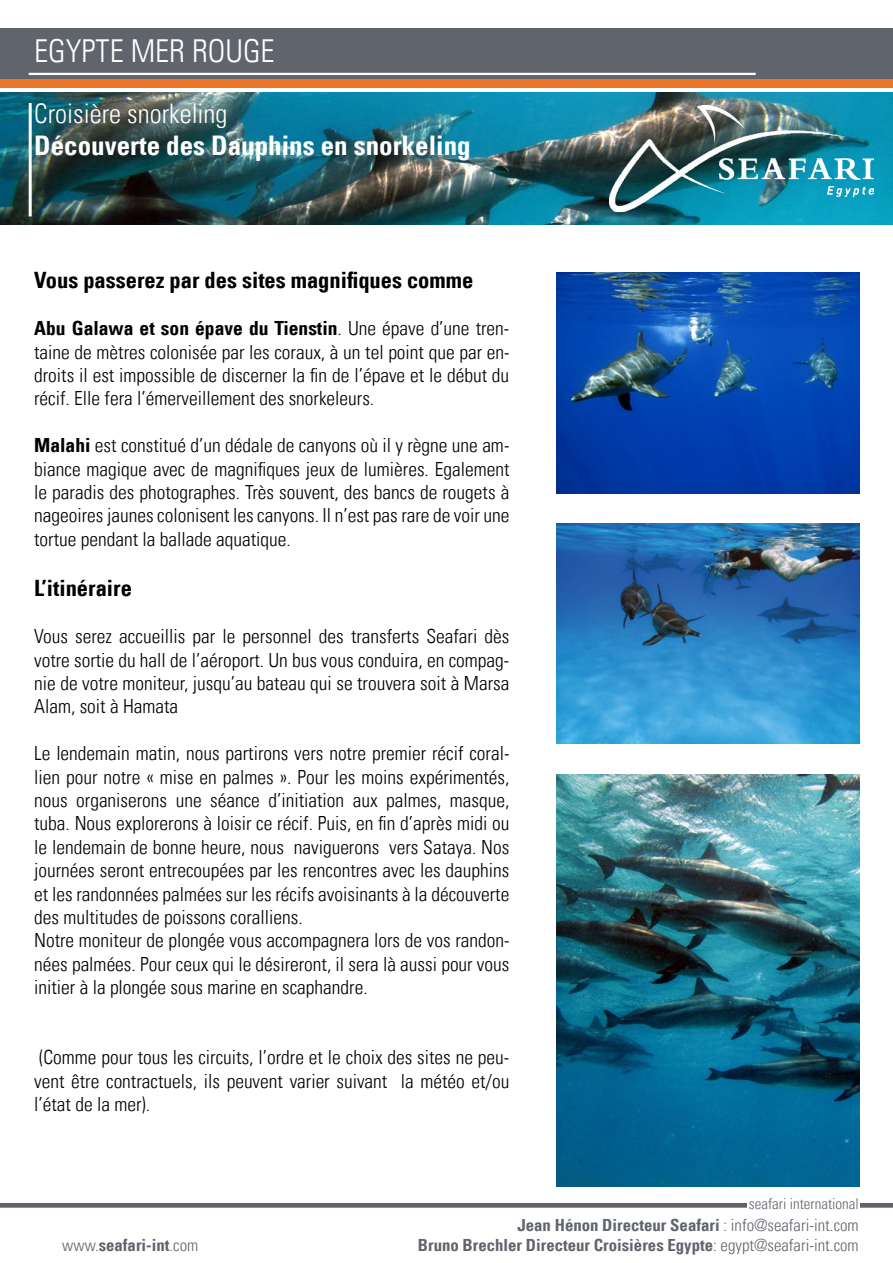
<style>
.page{position:relative;width:893px;height:1263px;background:#fff}
.page>*{position:absolute;margin:0;border:0;box-sizing:border-box;transform-origin:0 0}
.t1{font:300 condensed 31.65px "Univers LT";color:#fff}
.t2{font:700 condensed 27px "Univers LT";color:#fff}
.t3{font:300 condensed 27px "Univers LT";color:#fff}
.t4{font:700 condensed 22.5px "Univers LT";color:#000}
.t5{font:300 condensed 19.5px/23.4px "Univers LT";color:#000;text-align:justify}
.t6{font:700 condensed 16.8px/20.1px "Univers LT";color:#60656d;text-align:right}
.t7{font:300 condensed 15px "Univers LT";color:#60656d}
.s1{font-weight:700}
.s2{font-weight:300}
</style>
<div class="page">
<hr style="left:0;top:1205px;width:747px;height:3px;background:#ec7629">
<hr style="left:0;top:1203px;width:747px;height:3px;background:#60656d">
<img style="left:557px;top:523px;width:303px;height:221px">
<img style="left:557px;top:272px;width:303px;height:221px">
<img style="left:557px;top:774px;width:303px;height:412px">
<hr style="left:861px;top:1205px;width:32px;height:3px;background:#ec7629">
<hr style="left:861px;top:1203px;width:32px;height:3px;background:#60656d">
<div style="left:0;top:28px;width:893px;height:52px;background:#60656d"></div>
<img style="left:0;top:93px;width:893px;height:132px">
<hr style="left:29px;top:103px;width:3px;height:113px;background:#fff">
<div style="left:0;top:80px;width:893px;height:8px;background:#ec7629"></div>
<img style="left:610px;top:106px;width:263px;height:106px">
<hr style="left:29px;top:73px;width:727px;height:2px;background:#fff">
<h1 class="t1" style="left:34px;top:31px;width:242px">EGYPTE MER ROUGE</h1>
<h2 class="t3" style="left:34px;top:97px;width:195px">Croisière snorkeling</h2>
<h2 class="t2" style="left:34px;top:129px;width:438px">Découverte des Dauphins en snorkeling</h2>
<p class="t4" style="left:34px;top:267px;width:441px">Vous passerez par des sites magnifiques comme</p>
<p class="t5" style="left:34px;top:317px;width:477px"><span class="s1">Abu Galawa et son épave du Tienstin</span>. Une épave d’une tren&shy;taine de mètres colonisée par les coraux, à un tel point que par en&shy;droits il est impossible de discerner la fin de l’épave et le début du récif. Elle fera l’émerveillement des snorkeleurs.</p>
<p class="t5" style="left:34px;top:434px;width:477px"><span class="s1">Malahi</span> est constitué d’un dédale de canyons où il y règne une am&shy;biance magique avec de magnifiques jeux de lumières. Egalement le paradis des photographes. Très souvent, des bancs de rougets à nageoires jaunes colonisent les canyons. Il n’est pas rare de voir une tortue pendant la ballade aquatique.</p>
<p class="t4" style="left:34px;top:574px;width:99px">L’itinéraire</p>
<p class="t5" style="left:34px;top:624px;width:477px">Vous serez accueillis par le personnel des transferts Seafari dès votre sortie du hall de l’aéroport. Un bus vous conduira, en compag&shy;nie de votre moniteur, jusqu’au bateau qui se trouvera soit à Marsa Alam, soit à Hamata</p>
<p class="t5" style="left:34px;top:741px;width:477px;text-align:left">Le lendemain matin, nous partirons vers notre premier récif coral&shy;lien pour notre « mise en palmes ». Pour les moins expérimentés, nous organiserons une séance d’initiation aux palmes, masque, tuba. Nous explorerons à loisir ce récif. Puis, en fin d’après midi ou le lendemain de bonne heure, nous naviguerons vers Sataya. Nos journées seront entrecoupées par les rencontres avec les dauphins et les randonnées palmées sur les récifs avoisinants à la découverte des multitudes de poissons coralliens.<br>Notre moniteur de plongée vous accompagnera lors de vos randon&shy;nées palmées. Pour ceux qui le désireront, il sera là aussi pour vous initier à la plongée sous marine en scaphandre.</p>
<p class="t5" style="left:34px;top:1046px;width:477px">(Comme pour tous les circuits, l’ordre et le choix des sites ne peu&shy;vent être contractuels, ils peuvent varier suivant la météo et/ou l’état de la mer).</p>
<p class="t7" style="left:749px;top:1194px;width:111px">seafari international</p>
<p class="t6" style="left:62px;top:1235px;width:138px"><span class="s2">www.</span>seafari-int<span class="s2">.com</span></p>
<p class="t6" style="left:418px;top:1215px;width:442px">Jean Hénon Directeur Seafari <span class="s2">: info@seafari-int.com<br></span>Bruno Brechler Directeur Croisières Egypte<span class="s2">: egypt@seafari-int.com</span></p>
</div>
